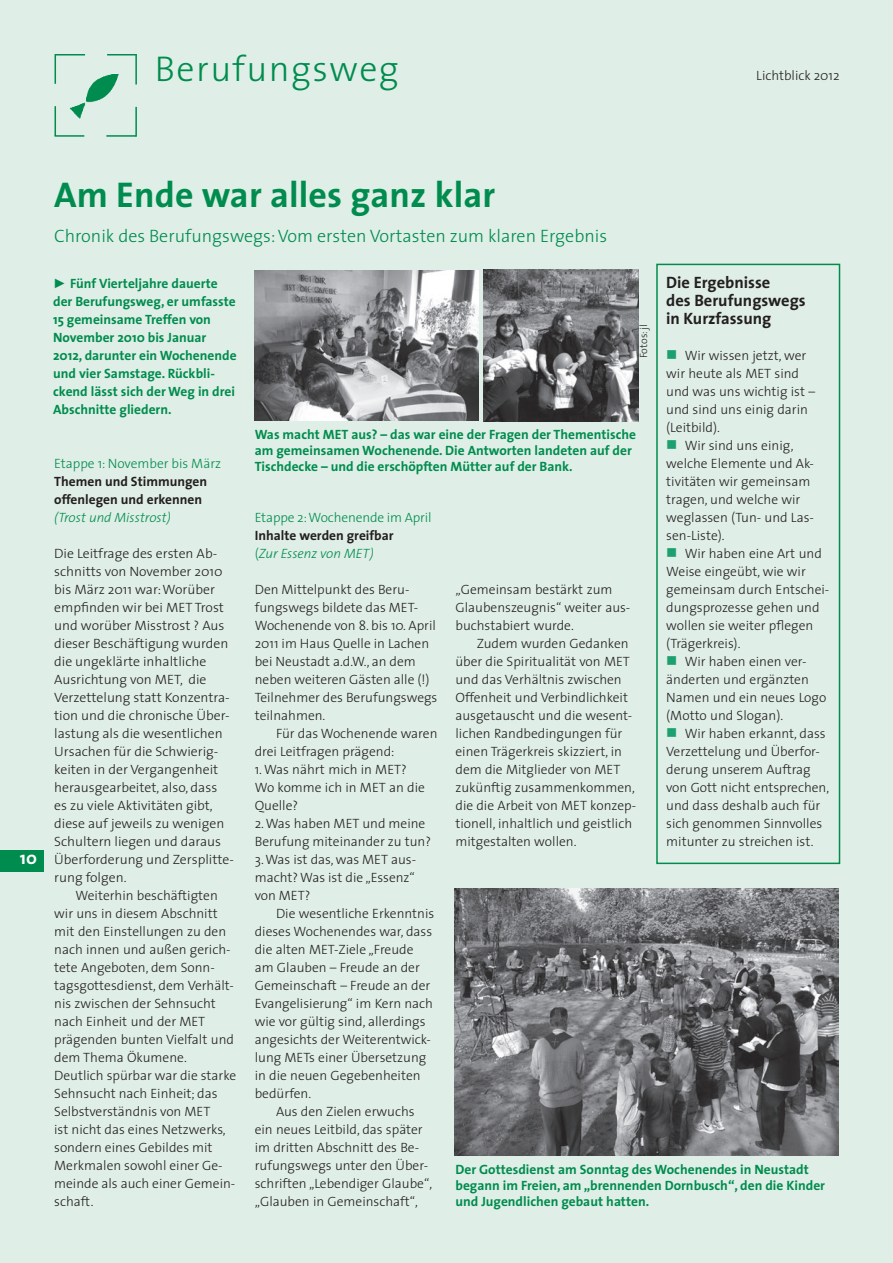
<style>
.page{position:relative;width:893px;height:1263px;background:#dfeee6}
.page>*{position:absolute;margin:0;border:0;box-sizing:border-box;transform-origin:0 0}
.t1{font:700 36px "The Sans";letter-spacing:.005em;color:#008c4e}
.t2{font:300 36px "The Sans";letter-spacing:.04em;color:#008c4e}
.t3{font:300 18px "The Sans";color:#008c4e}
.t4{font:700 18px "The Sans";color:#fff}
.t5{font:700 16.5px/18px "The Sans";color:#231f20}
.t6{font:300 13.5px/18px "The Sans";color:#231f20}
.t7{font:700 13.5px/18px "The Sans";color:#008c4e}
.t8{font:700 13.5px/18px "The Sans";color:#231f20}
.t9{font:300 13.5px "The Sans";letter-spacing:-.01em;color:#008c4e}
.t10{font:italic 300 13.5px "The Sans";color:#008c4e}
.t11{font:300 10.5px "The Sans";color:#231f20}
.s1{font-family:"Arial";font-weight:400}
.s2{color:#1da070}
.s3{font-weight:300;color:#008c4e}
.s4{font-weight:300;font-style:italic;color:#008c4e}
</style>
<div class="page">
<img style="left:454px;top:888px;width:385px;height:268px">
<hr style="left:55px;top:54px;width:30px;height:2px;background:#008c4e">
<hr style="left:55px;top:54px;width:1px;height:30px;background:#008c4e">
<hr style="left:55px;top:106px;width:1px;height:30px;background:#008c4e">
<hr style="left:55px;top:135px;width:29px;height:2px;background:#008c4e">
<hr style="left:106px;top:135px;width:30px;height:2px;background:#008c4e">
<hr style="left:135px;top:107px;width:2px;height:30px;background:#008c4e">
<hr style="left:135px;top:55px;width:2px;height:30px;background:#008c4e">
<hr style="left:107px;top:54px;width:30px;height:2px;background:#008c4e">
<img style="left:255px;top:270px;width:224px;height:151px">
<div style="left:656px;top:264px;width:184px;height:600px;border:2px solid #008c4e"></div>
<img style="left:483px;top:269px;width:155px;height:152px">
<div style="left:0;top:850px;width:43px;height:22px;background:#008c4e"></div>
<img style="left:70px;top:73px;width:49px;height:46px">
<h1 class="t2" style="left:155px;top:46px;width:246px">Berufungsweg</h1>
<p class="t6" style="left:756px;top:67px;width:85px">Lichtblick 2012</p>
<h2 class="t4" style="left:20px;top:846px;width:19px">10</h2>
<h1 class="t1" style="left:54px;top:172px;width:443px">Am Ende war alles ganz klar</h1>
<h2 class="t3" style="left:54px;top:224px;width:555px">Chronik des Berufungswegs: Vom ersten Vortasten zum klaren Ergebnis</h2>
<p class="t7" style="left:53px;top:275px;width:185px"><span class="s1">►</span> Fünf Vierteljahre dauerte der Berufungsweg, er umfasste<br>15 gemeinsame Treffen von<br>November 2010 bis Januar<br>2012, darunter ein Wochenende und vier Samstage. Rückbli&shy;ckend lässt sich der Weg in drei<br>Abschnitte gliedern.</p>
<p class="t9" style="left:54px;top:455px;width:168px">Etappe 1: November bis März</p>
<p class="t8" style="left:54px;top:473px;width:154px">Themen und Stimmungen offenlegen und erkennen</p>
<p class="t10" style="left:54px;top:509px;width:118px">(Trost und Misstrost)</p>
<p class="t6" style="left:54px;top:545px;width:181px">Die Leitfrage des ersten Ab&shy;schnitts von November 2010 bis März 2011 war: Worüber empfinden wir bei MET Trost und worüber Misstrost ? Aus dieser Beschäftigung wurden die ungeklärte inhaltliche<br>Ausrichtung von MET, die<br>Verzettelung statt Konzentra&shy;tion und die chronische Über&shy;lastung als die wesentlichen<br>Ursachen für die Schwierig&shy;keiten in der Vergangenheit herausgearbeitet, also, dass<br>es zu viele Aktivitäten gibt, diese auf jeweils zu wenigen<br>Schultern liegen und daraus<br>Überforderung und Zersplitte&shy;rung folgen.</p>
<p class="t6" style="left:54px;top:887px;width:184px;text-indent:21px">Weiterhin beschäftigten wir uns in diesem Abschnitt mit den Einstellungen zu den nach innen und außen gerich&shy;tete Angeboten, dem Sonn&shy;tagsgottesdienst, dem Verhält&shy;nis zwischen der Sehnsucht nach Einheit und der MET prägenden bunten Vielfalt und dem Thema Ökumene.<br>Deutlich spürbar war die starke<br>Sehnsucht nach Einheit; das<br>Selbstverständnis von MET<br>ist nicht das eines Netzwerks, sondern eines Gebildes mit<br>Merkmalen sowohl einer Ge&shy;meinde als auch einer Gemein&shy;schaft.</p>
<p class="t5" style="left:666px;top:274px;width:141px">Die Ergebnisse<br>des Berufungswegs in Kurzfassung</p>
<p class="t6" style="left:666px;top:347px;width:150px"><span class="s2">■</span> Wir wissen jetzt, wer wir heute als MET sind und was uns wichtig ist – und sind uns einig darin (Leitbild).</p>
<p class="t6" style="left:666px;top:437px;width:149px"><span class="s2">■</span> Wir sind uns einig, welche Elemente und Ak&shy;tivitäten wir gemeinsam tragen, und welche wir weglassen (Tun- und Las&shy;sen-Liste).</p>
<p class="t6" style="left:666px;top:545px;width:165px"><span class="s2">■</span> Wir haben eine Art und<br>Weise eingeübt, wie wir gemeinsam durch Entschei&shy;dungsprozesse gehen und wollen sie weiter pflegen (Trägerkreis).</p>
<p class="t6" style="left:666px;top:653px;width:162px"><span class="s2">■</span> Wir haben einen ver&shy;änderten und ergänzten<br>Namen und ein neues Logo (Motto und Slogan).</p>
<p class="t6" style="left:666px;top:725px;width:165px"><span class="s2">■</span> Wir haben erkannt, dass<br>Verzettelung und Überfor&shy;derung unserem Auftrag von Gott nicht entsprechen, und dass deshalb auch für sich genommen Sinnvolles mitunter zu streichen ist.</p>
<p class="t11" style="left:637px;top:358px;width:36px;rotate:-90deg">Fotos: jl</p>
<p class="t7" style="left:255px;top:426px;width:383px;line-height:16.2px">Was macht MET aus? – das war eine der Fragen der Thementische am gemeinsamen Wochenende. Die Antworten landeten auf der<br>Tischdecke – und die erschöpften Mütter auf der Bank.</p>
<p class="t9" style="left:255px;top:509px;width:178px">Etappe 2: Wochenende im April</p>
<p class="t8" style="left:255px;top:526px;width:140px">Inhalte werden greifbar <span class="s3">(</span><span class="s4">Zur Essenz von MET)</span></p>
<p class="t6" style="left:255px;top:580px;width:184px">Den Mittelpunkt des Beru&shy;fungswegs bildete das MET-<br>Wochenende von 8. bis 10. April<br>2011 im Haus Quelle in Lachen bei Neustadt a.d.W., an dem neben weiteren Gästen alle (!)<br>Teilnehmer des Berufungswegs teilnahmen.</p>
<p class="t6" style="left:255px;top:724px;width:184px;text-indent:21px">Für das Wochenende waren drei Leitfragen prägend:</p>
<p class="t6" style="left:255px;top:760px;width:172px">1. Was nährt mich in MET?<br>Wo komme ich in MET an die<br>Quelle?</p>
<p class="t6" style="left:255px;top:814px;width:178px">2. Was haben MET und meine<br>Berufung miteinander zu tun?</p>
<p class="t6" style="left:255px;top:850px;width:163px;text-align:justify">3. Was ist das, was MET aus&shy;macht? Was ist die „Essenz“ von MET?</p>
<p class="t6" style="left:255px;top:904px;width:181px;text-indent:21px">Die wesentliche Erkenntnis dieses Wochenendes war, dass die alten MET-Ziele „Freude am Glauben – Freude an der<br>Gemeinschaft – Freude an der<br>Evangelisierung“ im Kern nach wie vor gültig sind, allerdings angesichts der Weiterentwick&shy;lung METs einer Übersetzung in die neuen Gegebenheiten bedürfen.</p>
<p class="t6" style="left:255px;top:1102px;width:179px;text-indent:21px">Aus den Zielen erwuchs ein neues Leitbild, das später im dritten Abschnitt des Be&shy;rufungswegs unter den Über&shy;schriften „Lebendiger Glaube“, „Glauben in Gemeinschaft“,</p>
<p class="t6" style="left:455px;top:580px;width:176px">„Gemeinsam bestärkt zum<br>Glaubenszeugnis“ weiter aus&shy;buchstabiert wurde.</p>
<p class="t6" style="left:455px;top:634px;width:182px;text-indent:21px">Zudem wurden Gedanken über die Spiritualität von MET und das Verhältnis zwischen<br>Offenheit und Verbindlichkeit ausgetauscht und die wesent&shy;lichen Randbedingungen für einen Trägerkreis skizziert, in dem die Mitglieder von MET zukünftig zusammenkommen, die die Arbeit von MET konzep&shy;tionell, inhaltlich und geistlich mitgestalten wollen.</p>
<p class="t7" style="left:455px;top:1161px;width:371px;line-height:16.2px">Der Gottesdienst am Sonntag des Wochenendes in Neustadt begann im Freien, am „brennenden Dornbusch“, den die Kinder und Jugendlichen gebaut hatten.</p>
</div>
